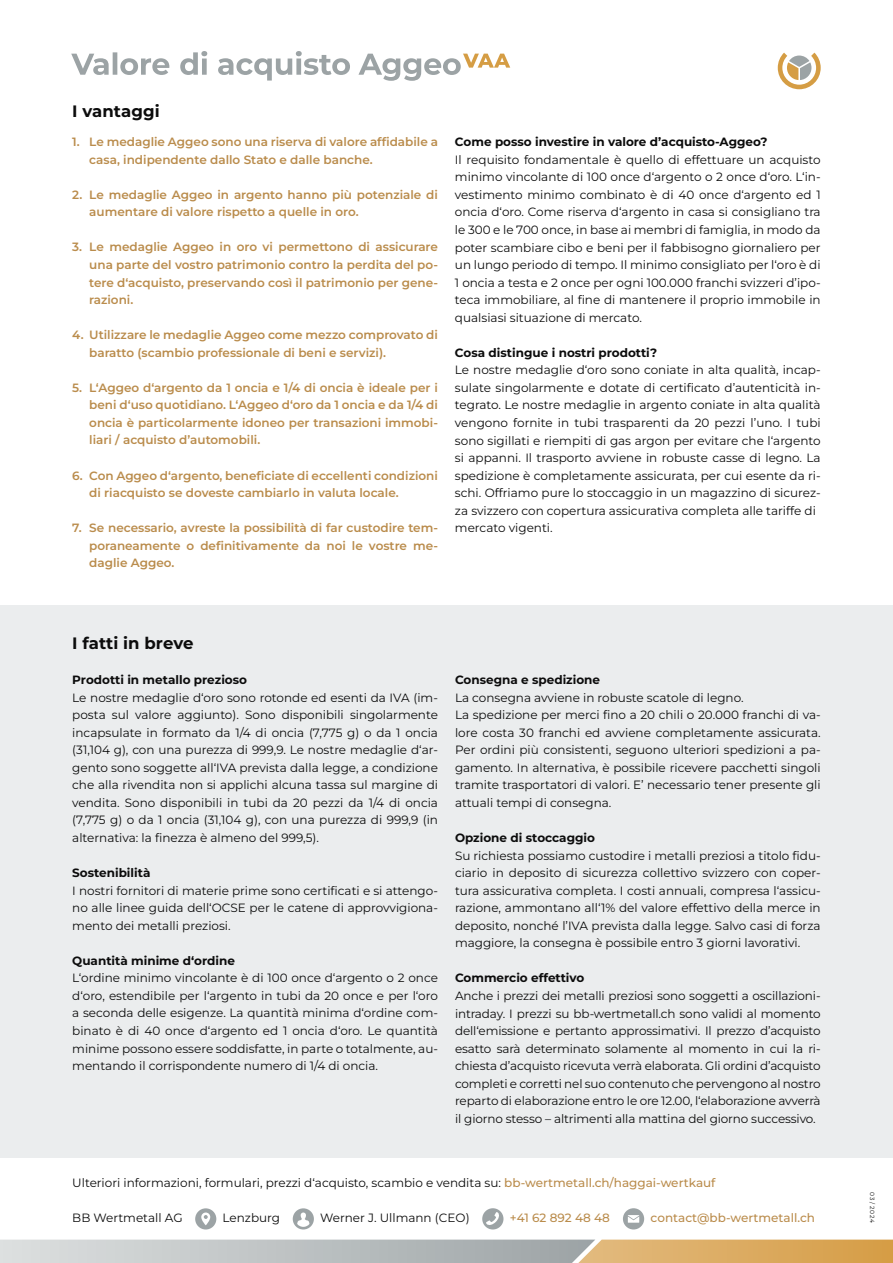
<style>
.page{position:relative;width:893px;height:1263px;background:#fff}
.page>*{position:absolute;margin:0;border:0;box-sizing:border-box;transform-origin:0 0}
.t1{font:700 16.5px "Montserrat";letter-spacing:.005em;color:#0c0c0c}
.t2{font:12px/17.5px "Montserrat";color:#0c0c0c;text-align:justify}
.t3{font:600 12px/17.5px "Montserrat";color:#ba8c4c}
.t4{font:700 12px "Montserrat";color:#0c0c0c}
.t5{font:500 12px "Montserrat";color:#ba8c4c}
.t6{font:6px "Montserrat";letter-spacing:.095em;color:#0c0c0c}
.s1{font-weight:500;color:#ba8c4c}
</style>
<div class="page">
<div style="left:0;top:605px;width:893px;height:553px;background:#ebedee"></div>
<svg style="left:778px;top:53px;width:43px;height:36px"></svg>
<svg style="left:195px;top:1208px;width:21px;height:21px"></svg>
<svg style="left:293px;top:1208px;width:21px;height:21px"></svg>
<svg style="left:482px;top:1208px;width:21px;height:21px"></svg>
<svg style="left:623px;top:1208px;width:21px;height:21px"></svg>
<svg style="left:0;top:1239px;width:893px;height:24px"></svg>
<svg style="left:71px;top:51px;width:439px;height:30px"></svg>
<h1 class="t1" style="left:72px;top:100px;width:89px">I vantaggi</h1>
<p class="t3" style="left:89px;top:133px;width:350px;text-indent:-17px">1. Le medaglie Aggeo sono una riserva di valore affidabile a casa, indipendente dallo Stato e dalle banche.</p>
<p class="t3" style="left:89px;top:185px;width:350px;text-indent:-17px">2. Le medaglie Aggeo in argento hanno più potenziale di aumentare di valore rispetto a quelle in oro.</p>
<p class="t3" style="left:89px;top:238px;width:350px;text-align:justify;text-indent:-17px">3. Le medaglie Aggeo in oro vi permettono di assicurare una parte del vostro patrimonio contro la perdita del po&shy;tere d‘acquisto, preservando così il patrimonio per gene&shy;razioni.</p>
<p class="t3" style="left:89px;top:326px;width:350px;text-indent:-17px">4. Utilizzare le medaglie Aggeo come mezzo comprovato di baratto (scambio professionale di beni e servizi).</p>
<p class="t3" style="left:89px;top:378px;width:350px;text-align:justify;text-indent:-17px">5. L‘Aggeo d‘argento da 1 oncia e 1/4 di oncia è ideale per i beni d‘uso quotidiano. L‘Aggeo d‘oro da 1 oncia e da 1/4 di oncia è particolarmente idoneo per transazioni immobi&shy;liari / acquisto d’automobili.</p>
<p class="t3" style="left:89px;top:466px;width:350px;text-indent:-17px">6. Con Aggeo d‘argento, beneficiate di eccellenti condizioni di riacquisto se doveste cambiarlo in valuta locale.</p>
<p class="t3" style="left:89px;top:519px;width:350px;text-align:justify;text-indent:-17px">7. Se necessario, avreste la possibilità di far custodire tem&shy;poraneamente o definitivamente da noi le vostre me&shy;daglie Aggeo.</p>
<p class="t4" style="left:455px;top:134px;width:314px">Come posso investire in valore d’acquisto-Aggeo?</p>
<p class="t2" style="left:455px;top:150px;width:367px">Il requisito fondamentale è quello di effettuare un acquisto minimo vincolante di 100 once d‘argento o 2 once d‘oro. L‘in&shy;vestimento minimo combinato è di 40 once d‘argento ed 1 oncia d‘oro. Come riserva d‘argento in casa si consigliano tra le 300 e le 700 once, in base ai membri di famiglia, in modo da poter scambiare cibo e beni per il fabbisogno giornaliero per un lungo periodo di tempo. Il minimo consigliato per l‘oro è di 1 oncia a testa e 2 once per ogni 100.000 franchi svizzeri d’ipo&shy;teca immobiliare, al fine di mantenere il proprio immobile in qualsiasi situazione di mercato.</p>
<p class="t4" style="left:455px;top:344px;width:204px">Cosa distingue i nostri prodotti?</p>
<p class="t2" style="left:455px;top:361px;width:367px;text-align:left">Le nostre medaglie d‘oro sono coniate in alta qualità, incap&shy;sulate singolarmente e dotate di certificato d’autenticità in&shy;tegrato. Le nostre medaglie in argento coniate in alta qualità vengono fornite in tubi trasparenti da 20 pezzi l’uno. I tubi sono sigillati e riempiti di gas argon per evitare che l‘argento si appanni. Il trasporto avviene in robuste casse di legno. La spedizione è completamente assicurata, per cui esente da ri&shy;schi. Offriamo pure lo stoccaggio in un magazzino di sicurez&shy;za svizzero con copertura assicurativa completa alle tariffe di mercato vigenti.</p>
<h1 class="t1" style="left:72px;top:632px;width:123px">I fatti in breve</h1>
<p class="t4" style="left:72px;top:672px;width:176px">Prodotti in metallo prezioso</p>
<p class="t2" style="left:72px;top:688px;width:367px">Le nostre medaglie d‘oro sono rotonde ed esenti da IVA (im&shy;posta sul valore aggiunto). Sono disponibili singolarmente incapsulate in formato da 1/4 di oncia (7,775 g) o da 1 oncia (31,104 g), con una purezza di 999,9. Le nostre medaglie d‘ar&shy;gento sono soggette all‘IVA prevista dalla legge, a condizione che alla rivendita non si applichi alcuna tassa sul margine di vendita. Sono disponibili in tubi da 20 pezzi da 1/4 di oncia (7,775 g) o da 1 oncia (31,104 g), con una purezza di 999,9 (in alternativa: la finezza è almeno del 999,5).</p>
<p class="t4" style="left:72px;top:865px;width:80px">Sostenibilità</p>
<p class="t2" style="left:72px;top:881px;width:367px">I nostri fornitori di materie prime sono certificati e si attengo&shy;no alle linee guida dell‘OCSE per le catene di approvvigiona&shy;mento dei metalli preziosi.</p>
<p class="t4" style="left:72px;top:952px;width:164px">Quantità minime d‘ordine</p>
<p class="t2" style="left:72px;top:969px;width:367px">L‘ordine minimo vincolante è di 100 once d‘argento o 2 once d‘oro, estendibile per l‘argento in tubi da 20 once e per l‘oro a seconda delle esigenze. La quantità minima d‘ordine com&shy;binato è di 40 once d‘argento ed 1 oncia d‘oro. Le quantità minime possono essere soddisfatte, in parte o totalmente, au&shy;mentando il corrispondente numero di 1/4 di oncia.</p>
<p class="t4" style="left:455px;top:672px;width:147px">Consegna e spedizione</p>
<p class="t2" style="left:455px;top:688px;width:367px;text-align:left">La consegna avviene in robuste scatole di legno.<br>La spedizione per merci fino a 20 chili o 20.000 franchi di va&shy;lore costa 30 franchi ed avviene completamente assicurata.<br>Per ordini più consistenti, seguono ulteriori spedizioni a pa&shy;gamento. In alternativa, è possibile ricevere pacchetti singoli tramite trasportatori di valori. E’ necessario tener presente gli attuali tempi di consegna.</p>
<p class="t4" style="left:455px;top:830px;width:142px">Opzione di stoccaggio</p>
<p class="t2" style="left:455px;top:846px;width:367px">Su richiesta possiamo custodire i metalli preziosi a titolo fidu&shy;ciario in deposito di sicurezza collettivo svizzero con coper&shy;tura assicurativa completa. I costi annuali, compresa l‘assicu&shy;razione, ammontano all‘1% del valore effettivo della merce in deposito, nonché l’IVA prevista dalla legge. Salvo casi di forza maggiore, la consegna è possibile entro 3 giorni lavorativi.</p>
<p class="t4" style="left:455px;top:970px;width:131px">Commercio effettivo</p>
<p class="t2" style="left:455px;top:987px;width:367px">Anche i prezzi dei metalli preziosi sono soggetti a oscillazioni&shy;intraday. I prezzi su bb-wertmetall.ch sono validi al momento dell‘emissione e pertanto approssimativi. Il prezzo d’acquisto esatto sarà determinato solamente al momento in cui la ri&shy;chiesta d’acquisto ricevuta verrà elaborata. Gli ordini d’acquisto completi e corretti nel suo contenuto che pervengono al nostro reparto di elaborazione entro le ore 12.00, l‘elaborazione avverrà il giorno stesso – altrimenti alla mattina del giorno successivo.</p>
<p class="t2" style="left:72px;top:1173px;width:645px">Ulteriori informazioni, formulari, prezzi d‘acquisto, scambio e vendita su: <span class="s1">bb-wertmetall.ch/haggai-wertkauf</span></p>
<p class="t2" style="left:72px;top:1209px;width:112px">BB Wertmetall AG</p>
<p class="t2" style="left:223px;top:1209px;width:59px">Lenzburg</p>
<p class="t2" style="left:320px;top:1209px;width:151px">Werner J. Ullmann (CEO)</p>
<p class="t5" style="left:510px;top:1210px;width:102px">+41 62 892 48 48</p>
<p class="t5" style="left:651px;top:1210px;width:166px">contact@bb-wertmetall.ch</p>
<p class="t6" style="left:876px;top:1192px;width:32px;rotate:90deg">03 / 2024</p>
</div>
